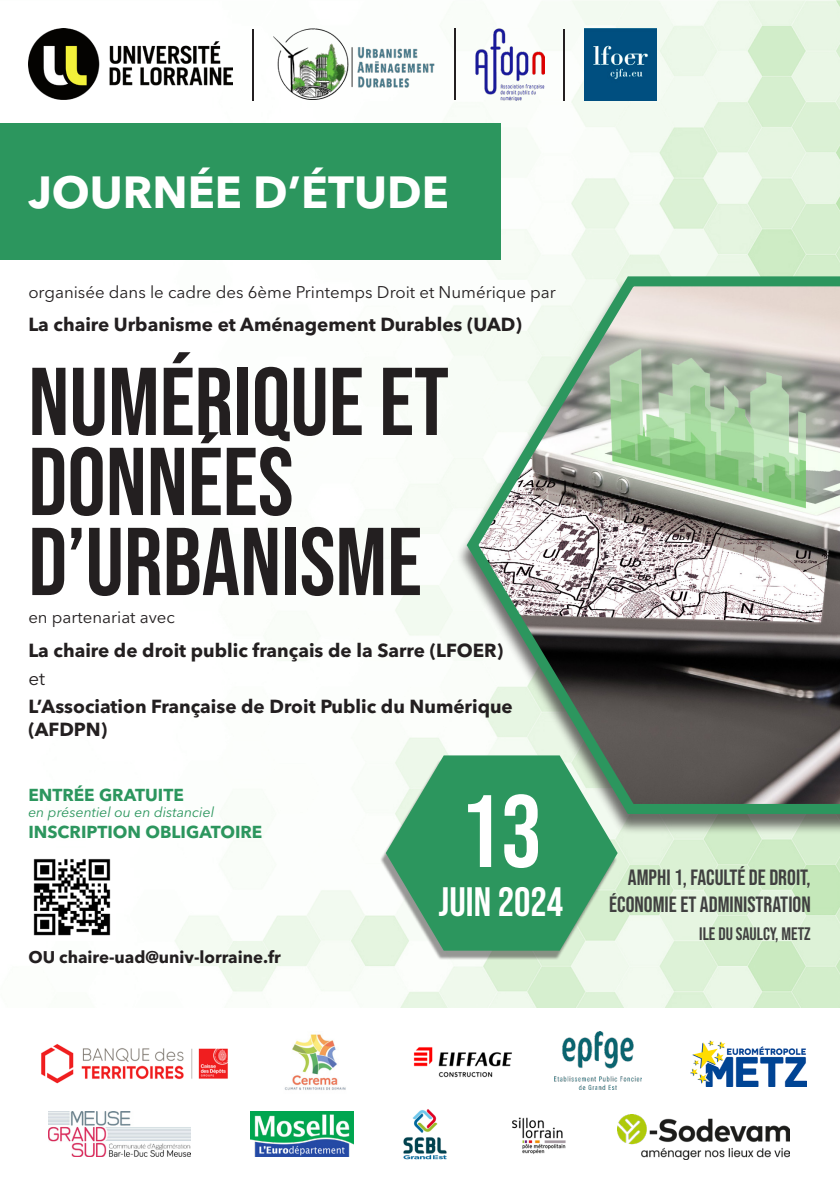
<style>
.page{position:relative;width:840px;height:1191px;background:#fff}
.page>*{position:absolute;margin:0;border:0;box-sizing:border-box;transform-origin:0 0}
.t1{font:102.6px "Bebas Neue";color:#fff}
.t2{font:96px "Bebas Neue";color:#231f20}
.t3{font:700 44.6px "Avenir Next LT Pro";color:#fff}
.t4{font:40.8px "Bebas Neue";color:#fff}
.t5{font:22px "Bebas Neue";color:#404040}
.t6{font:700 18.8px/22.6px "Avenir Next LT Pro";color:#231f20}
.t7{font:18.8px "Avenir Next LT Pro";color:#231f20}
.t8{font:18px "Bebas Neue";color:#404040}
.t9{font:700 17.2px "Avenir Next LT Pro";color:#2c965e}
.t10{font:16.8px "Avenir Next LT Pro";color:#231f20}
.t11{font:700 16.8px "Avenir Next LT Pro";color:#231f20}
.t12{font:italic 14px "Avenir Next LT Pro";color:#2c965e}
</style>
<div class="page">
<img style="left:0;top:0;width:839px;height:1008px">
<img style="left:41px;top:1044px;width:187px;height:40px">
<img style="left:284px;top:1034px;width:62px;height:56px">
<img style="left:413px;top:1047px;width:99px;height:31px">
<img style="left:554px;top:1032px;width:87px;height:57px">
<img style="left:690px;top:1041px;width:116px;height:45px">
<img style="left:49px;top:1111px;width:141px;height:45px">
<img style="left:250px;top:1111px;width:104px;height:45px">
<img style="left:403px;top:1109px;width:44px;height:50px">
<img style="left:512px;top:1117px;width:54px;height:37px">
<img style="left:617px;top:1114px;width:172px;height:45px">
<img style="left:475px;top:28px;width:69px;height:72px">
<hr style="left:454px;top:29px;width:1px;height:71px;background:#231f20">
<img style="left:273px;top:29px;width:161px;height:71px">
<hr style="left:252px;top:29px;width:2px;height:71px;background:#231f20">
<img style="left:28px;top:28px;width:205px;height:71px">
<div style="left:455px;top:279px;width:384px;height:555px;background:#231f20;opacity:.64"></div>
<svg style="left:460px;top:268px;width:379px;height:551px"></svg>
<div style="left:0;top:123px;width:500px;height:136px;background:#2c965e"></div>
<img style="left:28px;top:853px;width:88px;height:87px">
<div style="left:380px;top:759px;width:236px;height:201px;background:#231f20;opacity:.46"></div>
<svg style="left:385px;top:755px;width:232px;height:195px;background:#56a97b"></svg>
<img style="left:584px;top:28px;width:71px;height:72px">
<hr style="left:563px;top:29px;width:2px;height:72px;background:#231f20">
<p class="t3" style="left:28px;top:165px;width:421px">JOURNÉE D’ÉTUDE</p>
<p class="t10" style="left:28px;top:282px;width:529px">organisée dans le cadre des 6ème Printemps Droit et Numérique par</p>
<p class="t6" style="left:28px;top:313px;width:494px">La chaire Urbanisme et Aménagement Durables (UAD)</p>
<p class="t2" style="left:28px;top:347px;width:422px">NUMÉRIQUE ET</p>
<p class="t2" style="left:28px;top:427px;width:266px">DONNÉES</p>
<p class="t2" style="left:28px;top:507px;width:395px">D’URBANISME</p>
<p class="t10" style="left:28px;top:607px;width:148px">en partenariat avec</p>
<p class="t6" style="left:28px;top:639px;width:476px">La chaire de droit public français de la Sarre (LFOER)</p>
<p class="t7" style="left:28px;top:667px;width:18px">et</p>
<p class="t6" style="left:28px;top:695px;width:485px">L’Association Française de Droit Public du Numérique (AFDPN)</p>
<p class="t9" style="left:28px;top:784px;width:157px">ENTRÉE GRATUITE</p>
<p class="t12" style="left:28px;top:804px;width:187px">en présentiel ou en distanciel</p>
<p class="t9" style="left:28px;top:821px;width:235px">INSCRIPTION OBLIGATOIRE</p>
<p class="t11" style="left:28px;top:947px;width:254px">OU chaire-uad@univ-lorraine.fr</p>
<p class="t1" style="left:459px;top:773px;width:84px">13</p>
<p class="t4" style="left:438px;top:879px;width:126px">JUIN 2024</p>
<p class="t5" style="left:627px;top:865px;width:184px">AMPHI 1, FACULTÉ DE DROIT,</p>
<p class="t5" style="left:609px;top:891px;width:203px">ÉCONOMIE ET ADMINISTRATION</p>
<p class="t8" style="left:699px;top:923px;width:113px">ILE DU SAULCY, METZ</p>
</div>
